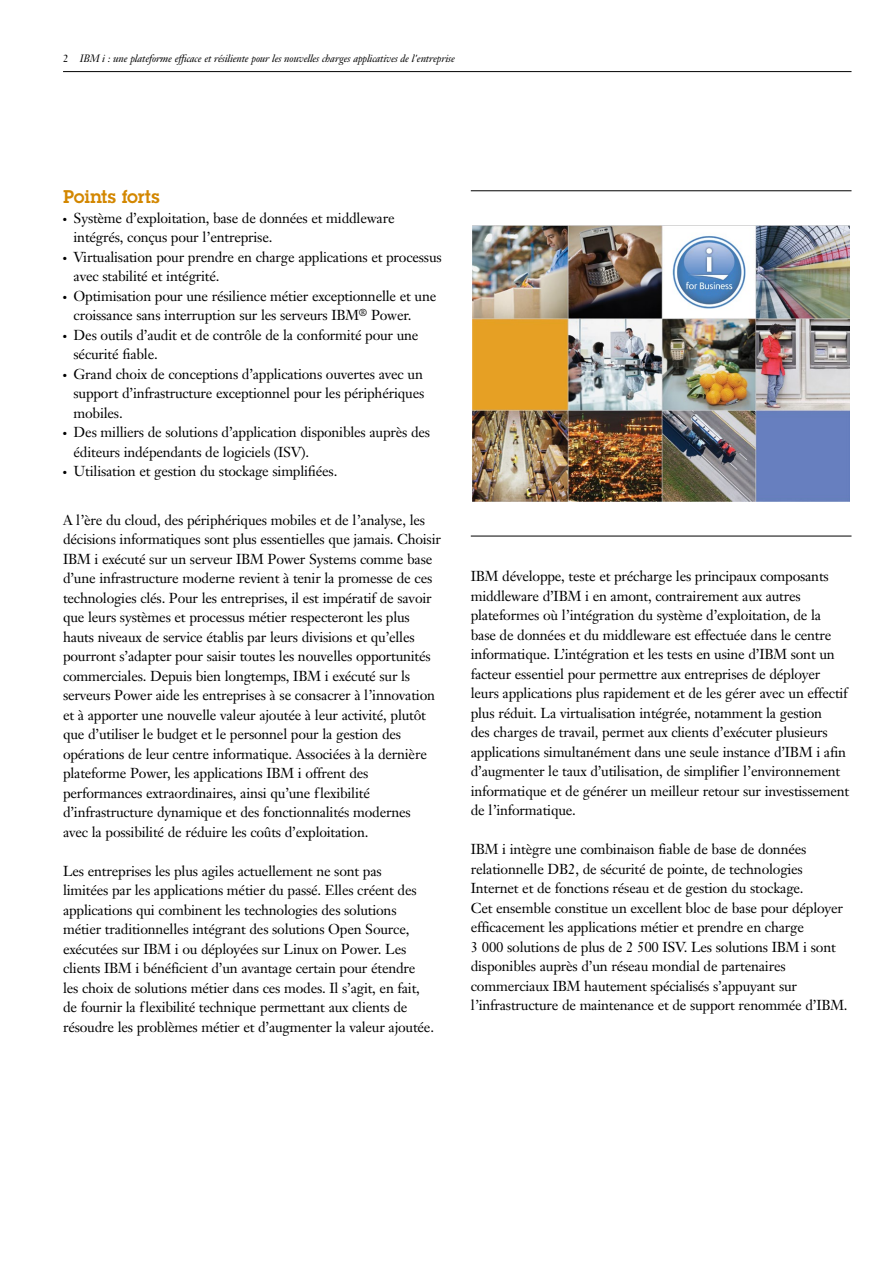
<style>
.page{position:relative;width:893px;height:1263px;background:#fff}
.page>*{position:absolute;margin:0;border:0;box-sizing:border-box;transform-origin:0 0}
.t1{font:600 18px "Lubalinfor IBM";color:#d38700}
.t2{font:14.25px/19.5px "Janson Text LT Pro";letter-spacing:-.015em;color:#000}
.t3{font:italic 10.5px "Janson Text LT Pro";letter-spacing:-.015em;color:#000}
.t4{font:4.5px "Zapf Dingbats";color:#000}
.s1{font-family:"Janson Text";font-style:normal}
</style>
<div class="page">
<hr style="left:63px;top:71px;width:788px;height:1px;background:#000">
<img style="left:473px;top:225px;width:376px;height:277px">
<hr style="left:471px;top:190px;width:380px;height:1px;background:#000">
<hr style="left:471px;top:536px;width:380px;height:1px;background:#000">
<p class="t3" style="left:63px;top:52px;width:394px"><span class="s1">2</span> IBM i : une plateforme efficace et résiliente pour les nouvelles charges applicatives de l'entreprise</p>
<h2 class="t1" style="left:63px;top:185px;width:98px">Points forts</h2>
<p class="t4" style="left:63px;top:217px;width:13px">●● ●●</p>
<p class="t2" style="left:74px;top:208px;width:323px">Système d’exploitation, base de données et middleware intégrés, conçus pour l’entreprise.</p>
<p class="t4" style="left:63px;top:256px;width:13px">●● ●●</p>
<p class="t2" style="left:74px;top:247px;width:370px">Virtualisation pour prendre en charge applications et processus avec stabilité et intégrité.</p>
<p class="t4" style="left:63px;top:295px;width:13px">●● ●●</p>
<p class="t2" style="left:74px;top:286px;width:364px">Optimisation pour une résilience métier exceptionnelle et une croissance sans interruption sur les serveurs IBM<sup>®</sup> Power.</p>
<p class="t4" style="left:63px;top:334px;width:13px">●● ●●</p>
<p class="t2" style="left:74px;top:325px;width:346px">Des outils d’audit et de contrôle de la conformité pour une sécurité fiable.</p>
<p class="t4" style="left:63px;top:373px;width:13px">●● ●●</p>
<p class="t2" style="left:74px;top:364px;width:358px">Grand choix de conceptions d’applications ouvertes avec un support d’infrastructure exceptionnel pour les périphériques mobiles.<br>Des milliers de solutions d’application disponibles auprès des éditeurs indépendants de logiciels (ISV).<br>Utilisation et gestion du stockage simplifiées.</p>
<p class="t2" style="left:63px;top:510px;width:379px">A l’ère du cloud, des périphériques mobiles et de l’analyse, les décisions informatiques sont plus essentielles que jamais. Choisir IBM i exécuté sur un serveur IBM Power Systems comme base d’une infrastructure moderne revient à tenir la promesse de ces technologies clés. Pour les entreprises, il est impératif de savoir que leurs systèmes et processus métier respecteront les plus hauts niveaux de service établis par leurs divisions et qu’elles pourront s’adapter pour saisir toutes les nouvelles opportunités commerciales. Depuis bien longtemps, IBM i exécuté sur ls serveurs Power aide les entreprises à se consacrer à l’innovation et à apporter une nouvelle valeur ajoutée à leur activité, plutôt que d’utiliser le budget et le personnel pour la gestion des opérations de leur centre informatique. Associées à la dernière plateforme Power, les applications IBM i offrent des performances extraordinaires, ainsi qu’une flexibilité d’infrastructure dynamique et des fonctionnalités modernes<br>avec la possibilité de réduire les coûts d’exploitation.</p>
<p class="t2" style="left:63px;top:861px;width:372px">Les entreprises les plus agiles actuellement ne sont pas<br>limitées par les applications métier du passé. Elles créent des applications qui combinent les technologies des solutions métier traditionnelles intégrant des solutions Open Source, exécutées sur IBM i ou déployées sur Linux on Power. Les clients IBM i bénéficient d’un avantage certain pour étendre les choix de solutions métier dans ces modes. Il s’agit, en fait, de fournir la flexibilité technique permettant aux clients de résoudre les problèmes métier et d’augmenter la valeur ajoutée.</p>
<p class="t2" style="left:471px;top:566px;width:380px">IBM développe, teste et précharge les principaux composants middleware d’IBM i en amont, contrairement aux autres plateformes où l’intégration du système d’exploitation, de la base de données et du middleware est effectuée dans le centre informatique. L’intégration et les tests en usine d’IBM sont un facteur essentiel pour permettre aux entreprises de déployer leurs applications plus rapidement et de les gérer avec un effectif plus réduit. La virtualisation intégrée, notamment la gestion<br>des charges de travail, permet aux clients d’exécuter plusieurs applications simultanément dans une seule instance d’IBM i afin d’augmenter le taux d’utilisation, de simplifier l’environnement informatique et de générer un meilleur retour sur investissement de l’informatique.</p>
<p class="t2" style="left:471px;top:839px;width:378px">IBM i intègre une combinaison fiable de base de données relationnelle DB2, de sécurité de pointe, de technologies Internet et de fonctions réseau et de gestion du stockage.<br>Cet ensemble constitue un excellent bloc de base pour déployer efficacement les applications métier et prendre en charge<br>3 000 solutions de plus de 2 500 ISV. Les solutions IBM i sont disponibles auprès d’un réseau mondial de partenaires commerciaux IBM hautement spécialisés s’appuyant sur l’infrastructure de maintenance et de support renommée d’IBM.</p>
</div>
